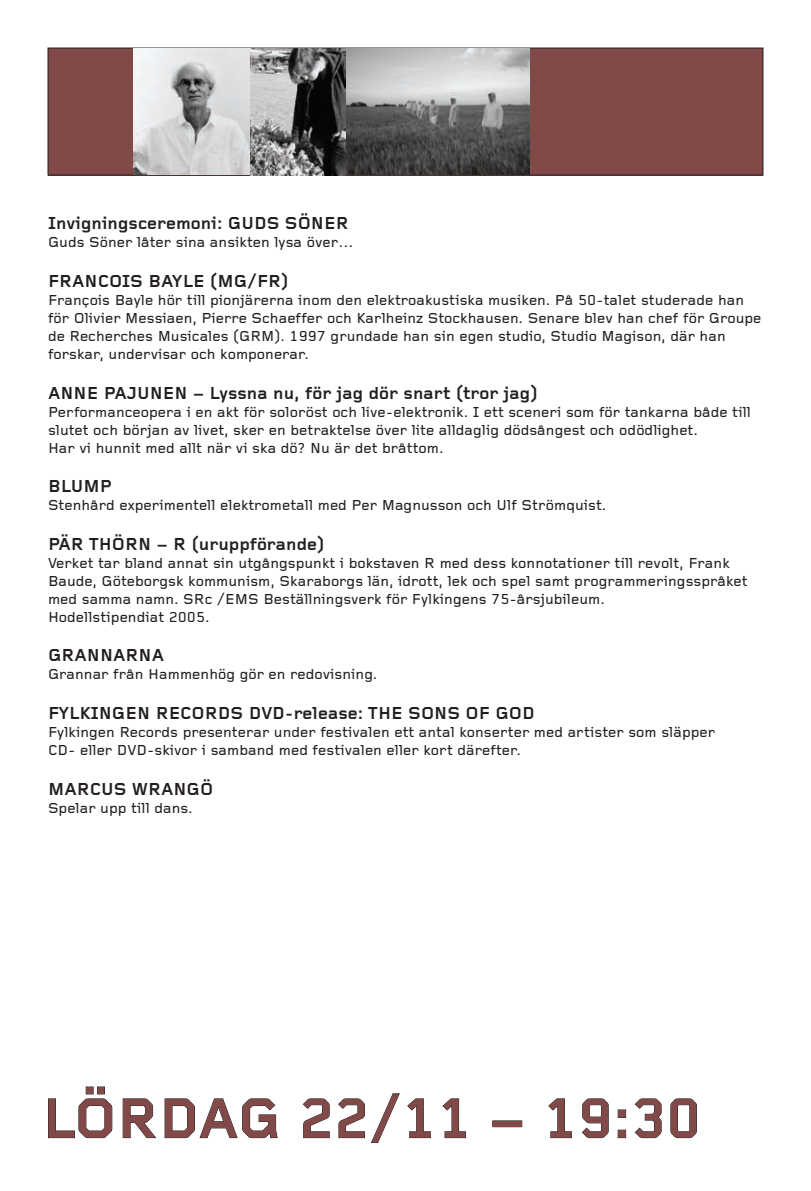
<style>
.page{position:relative;width:811px;height:1191px;background:#fff}
.page>*{position:absolute;margin:0;border:0;box-sizing:border-box;transform-origin:0 0}
.t1{font:700 58px "Foundry Gridnik";color:#814947}
.t2{font:700 18px "Foundry Gridnik";color:#231f20}
.t3{font:500 15px/18px "Foundry Gridnik";color:#231f20}
</style>
<div class="page">
<div style="left:48px;top:48px;width:715px;height:127px;background:#814947"></div>
<svg style="left:48px;top:1086px;width:65px;height:52px"></svg>
<svg style="left:122px;top:1098px;width:34px;height:40px"></svg>
<svg style="left:164px;top:1098px;width:114px;height:40px"></svg>
<svg style="left:303px;top:1098px;width:27px;height:40px"></svg>
<svg style="left:338px;top:1098px;width:27px;height:40px"></svg>
<svg style="left:371px;top:1093px;width:29px;height:50px"></svg>
<svg style="left:407px;top:1098px;width:24px;height:40px"></svg>
<svg style="left:442px;top:1098px;width:24px;height:40px"></svg>
<svg style="left:548px;top:1098px;width:24px;height:40px"></svg>
<svg style="left:582px;top:1098px;width:27px;height:40px"></svg>
<svg style="left:617px;top:1109px;width:9px;height:29px"></svg>
<svg style="left:634px;top:1098px;width:28px;height:40px"></svg>
<svg style="left:670px;top:1098px;width:27px;height:40px"></svg>
<img style="left:134px;top:48px;width:116px;height:127px">
<img style="left:250px;top:48px;width:279px;height:127px">
<p class="t2" style="left:48px;top:213px;width:302px">Invigningsceremoni: GUDS SÖNER</p>
<p class="t3" style="left:48px;top:234px;width:307px">Guds Söner låter sina ansikten lysa över…</p>
<p class="t2" style="left:48px;top:271px;width:242px">FRANCOIS BAYLE (MG/FR)</p>
<p class="t3" style="left:48px;top:292px;width:715px">François Bayle hör till pionjärerna inom den elektroakustiska musiken. På 50-talet studerade han för Olivier Messiaen, Pierre Schaeffer och Karlheinz Stockhausen. Senare blev han chef för Groupe de Recherches Musicales (GRM). 1997 grundade han sin egen studio, Studio Magison, där han forskar, undervisar och komponerar.</p>
<p class="t2" style="left:48px;top:383px;width:491px">ANNE PAJUNEN – Lyssna nu, för jag dör snart (tror jag)</p>
<p class="t3" style="left:48px;top:403px;width:704px">Performanceopera i en akt för soloröst och live-elektronik. I ett sceneri som för tankarna både till slutet och början av livet, sker en betraktelse över lite alldaglig dödsångest och odödlighet.<br>Har vi hunnit med allt när vi ska dö? Nu är det bråttom.</p>
<p class="t2" style="left:48px;top:476px;width:65px">BLUMP</p>
<p class="t3" style="left:48px;top:497px;width:560px">Stenhård experimentell elektrometall med Per Magnusson och Ulf Strömquist.</p>
<p class="t2" style="left:48px;top:534px;width:278px">PÄR THÖRN – R (uruppförande)</p>
<p class="t3" style="left:48px;top:554px;width:701px">Verket tar bland annat sin utgångspunkt i bokstaven R med dess konnotationer till revolt, Frank Baude, Göteborgsk kommunism, Skaraborgs län, idrott, lek och spel samt programmeringsspråket med samma namn. SRc /EMS Beställningsverk för Fylkingens 75-årsjubileum.<br>Hodellstipendiat 2005.</p>
<p class="t2" style="left:48px;top:645px;width:118px">GRANNARNA</p>
<p class="t3" style="left:48px;top:666px;width:331px">Grannar från Hammenhög gör en redovisning.</p>
<p class="t2" style="left:48px;top:703px;width:488px">FYLKINGEN RECORDS DVD-release: THE SONS OF GOD</p>
<p class="t3" style="left:48px;top:724px;width:669px">Fylkingen Records presenterar under festivalen ett antal konserter med artister som släpper<br>CD- eller DVD-skivor i samband med festivalen eller kort därefter.</p>
<p class="t2" style="left:48px;top:779px;width:167px">MARCUS WRANGÖ</p>
<p class="t3" style="left:48px;top:799px;width:146px">Spelar upp till dans.</p>
<h1 class="t1" style="left:42px;top:1086px;width:661px">LÖRDAG 22/11 – 19:30</h1>
</div>
